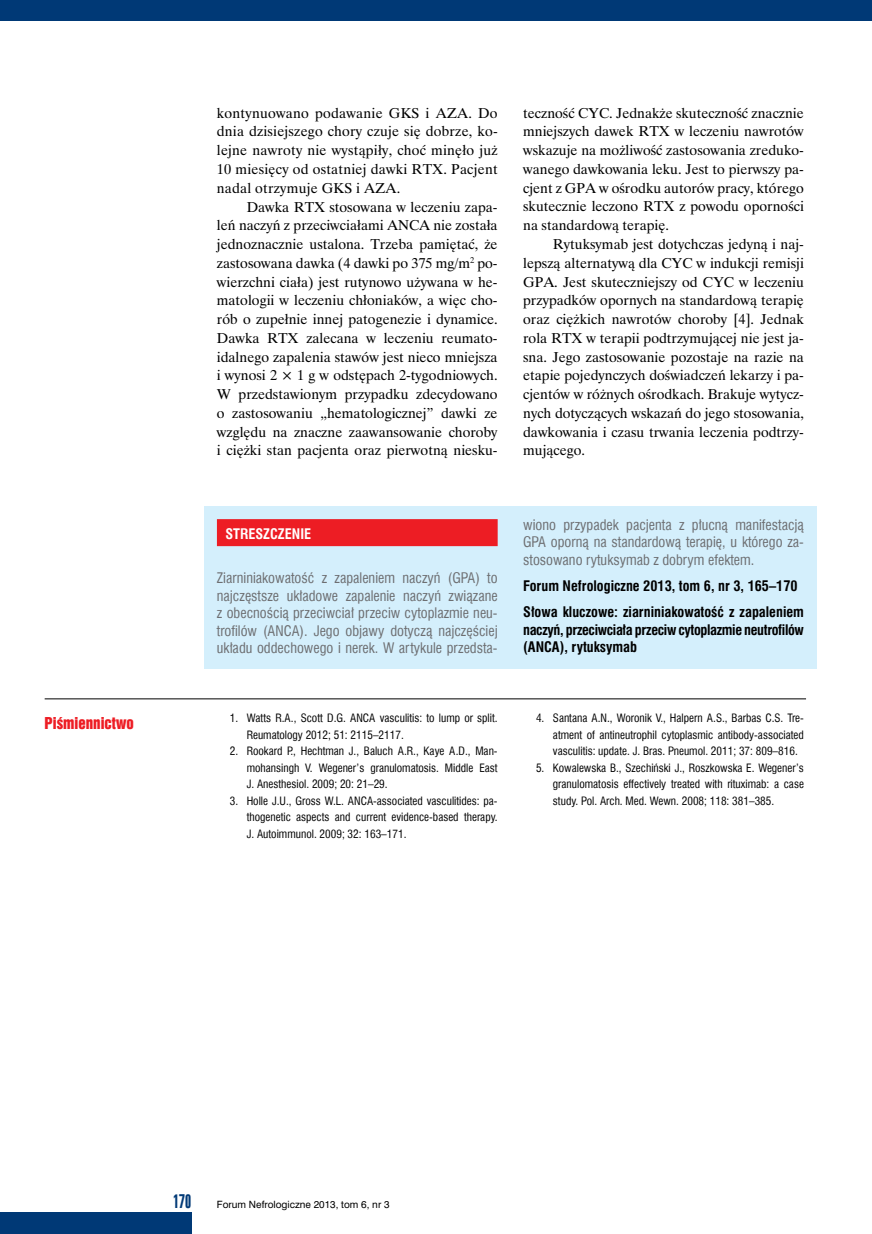
<style>
.page{position:relative;width:872px;height:1234px;background:#fff}
.page>*{position:absolute;margin:0;border:0;box-sizing:border-box;transform-origin:0 0}
.t1{font:18px "Swis 924 EU";color:#003976}
.t2{font:15px "Swis 921 EU";color:#ed1d24}
.t3{font:14.25px/18.8px "Time Ibis EE";color:#000;text-align:justify}
.t4{font:14.25px/17.5px "Swis 721 Cn EU";color:#6d6e71;text-align:justify}
.t5{font:700 14.25px/26.1px "Swis 721 Cn EU";color:#000}
.t6{font:700 14.25px/17.5px "Swis 721 Cn EU";letter-spacing:-.025em;color:#000}
.t7{font:700 14.25px "Swis 721 Cn EU";color:#fff}
.t8{font:11.25px/16.5px "Swis 721 Cn EU";color:#000;text-align:justify}
.t9{font:9.3px "Swis 721 PL";color:#000}
</style>
<div class="page">
<div style="left:0;top:0;width:872px;height:21px;background:#003976"></div>
<div style="left:0;top:1212px;width:191px;height:21px;background:#003976"></div>
<div style="left:204px;top:506px;width:612px;height:162px;background:#d4effc"></div>
<div style="left:217px;top:519px;width:280px;height:27px;background:#ed1d24"></div>
<hr style="left:45px;top:698px;width:761px;height:1px;background:#000">
<p class="t3" style="left:217px;top:103px;width:282px">kontynuowano podawanie GKS i AZA. Do dnia dzisiejszego chory czuje się dobrze, ko&shy;lejne nawroty nie wystąpiły, choć minęło już 10 miesięcy od ostatniej dawki RTX. Pacjent nadal otrzymuje GKS i AZA.</p>
<p class="t3" style="left:217px;top:197px;width:282px;text-indent:30px">Dawka RTX stosowana w leczeniu zapa&shy;leń naczyń z przeciwciałami ANCA nie została jednoznacznie ustalona. Trzeba pamiętać, że zastosowana dawka (4 dawki po 375 mg/m<sup>2</sup> po&shy;wierzchni ciała) jest rutynowo używana w he&shy;matologii w leczeniu chłoniaków, a więc cho&shy;rób o zupełnie innej patogenezie i dynamice.<br>Dawka RTX zalecana w leczeniu reumato&shy;idalnego zapalenia stawów jest nieco mniejsza i wynosi 2 × 1 g w odstępach 2-tygodniowych.<br>W przedstawionym przypadku zdecydowano o zastosowaniu „hematologicznej” dawki ze względu na znaczne zaawansowanie choroby i ciężki stan pacjenta oraz pierwotną niesku-</p>
<p class="t7" style="left:225px;top:524px;width:87px">STRESZCZENIE</p>
<p class="t4" style="left:217px;top:569px;width:282px">Ziarniniakowatość z zapaleniem naczyń (GPA) to najczęstsze układowe zapalenie naczyń związane z obecnością przeciwciał przeciw cytoplazmie neu&shy;trofilów (ANCA). Jego objawy dotyczą najczęściej układu oddechowego i nerek. W artykule przedsta-</p>
<p class="t2" style="left:45px;top:712px;width:90px">Piśmiennictwo</p>
<p class="t8" style="left:247px;top:709px;width:252px;text-indent:-17px">1. Watts R.A., Scott D.G. ANCA vasculitis: to lump or split.<br>Reumatology 2012; 51: 2115–2117.</p>
<p class="t8" style="left:247px;top:742px;width:252px;text-indent:-17px">2. Rookard P., Hechtman J., Baluch A.R., Kaye A.D., Man&shy;mohansingh V. Wegener’s granulomatosis. Middle East J. Anesthesiol. 2009; 20: 21–29.</p>
<p class="t8" style="left:247px;top:792px;width:252px;text-indent:-17px">3. Holle J.U., Gross W.L. ANCA-associated vasculitides: pa&shy;thogenetic aspects and current evidence-based therapy.<br>J. Autoimmunol. 2009; 32: 163–171.</p>
<p class="t3" style="left:523px;top:103px;width:282px">teczność CYC. Jednakże skuteczność znacznie mniejszych dawek RTX w leczeniu nawrotów wskazuje na możliwość zastosowania zreduko&shy;wanego dawkowania leku. Jest to pierwszy pa&shy;cjent z GPA w ośrodku autorów pracy, którego skutecznie leczono RTX z powodu oporności na standardową terapię.</p>
<p class="t3" style="left:523px;top:234px;width:282px;text-indent:30px">Rytuksymab jest dotychczas jedyną i naj&shy;lepszą alternatywą dla CYC w indukcji remisji GPA. Jest skuteczniejszy od CYC w leczeniu przypadków opornych na standardową terapię oraz ciężkich nawrotów choroby [4]. Jednak rola RTX w terapii podtrzymującej nie jest ja&shy;sna. Jego zastosowanie pozostaje na razie na etapie pojedynczych doświadczeń lekarzy i pa&shy;cjentów w różnych ośrodkach. Brakuje wytycz&shy;nych dotyczących wskazań do jego stosowania, dawkowania i czasu trwania leczenia podtrzy&shy;mującego.</p>
<p class="t4" style="left:523px;top:515px;width:282px">wiono przypadek pacjenta z płucną manifestacją GPA oporną na standardową terapię, u którego za&shy;stosowano rytuksymab z dobrym efektem.</p>
<p class="t5" style="left:523px;top:573px;width:282px">Forum Nefrologiczne 2013, tom 6, nr 3, 165–170<br>Słowa kluczowe: ziarniniakowatość z zapaleniem</p>
<p class="t6" style="left:523px;top:621px;width:282px">naczyń, przeciwciała przeciw cytoplazmie neutrofilów (ANCA), rytuksymab</p>
<p class="t8" style="left:553px;top:709px;width:252px;text-indent:-17px">4. Santana A.N., Woronik V., Halpern A.S., Barbas C.S. Tre&shy;atment of antineutrophil cytoplasmic antibody-associated vasculitis: update. J. Bras. Pneumol. 2011; 37: 809–816.</p>
<p class="t8" style="left:553px;top:759px;width:252px;text-indent:-17px">5. Kowalewska B., Szechiński J., Roszkowska E. Wegener’s granulomatosis effectively treated with rituximab: a case study. Pol. Arch. Med. Wewn. 2008; 118: 381–385.</p>
<p class="t1" style="left:173px;top:1189px;width:20px">170</p>
<p class="t9" style="left:217px;top:1198px;width:174px">Forum Nefrologiczne 2013, tom 6, nr 3</p>
</div>
